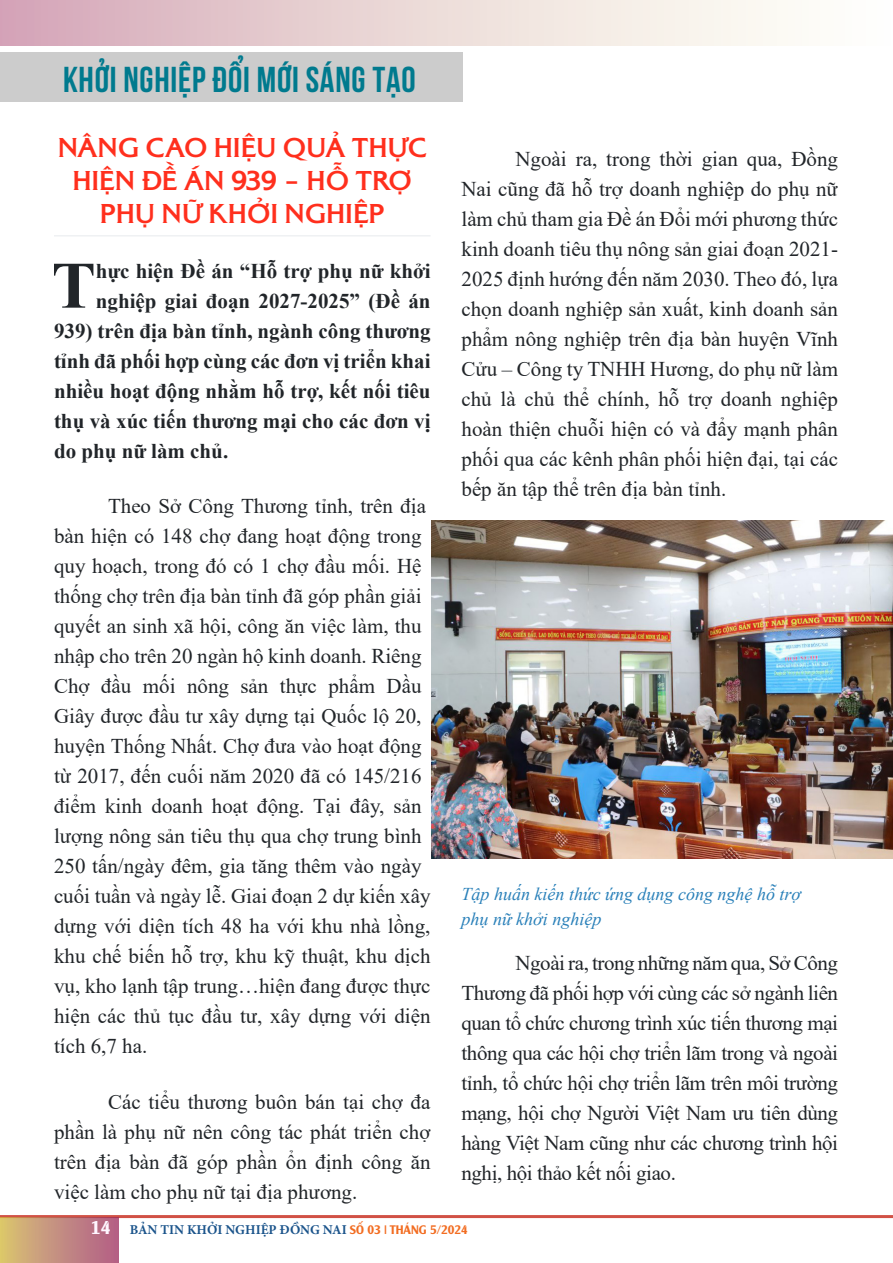
<style>
.page{position:relative;width:893px;height:1263px;background:#fff}
.page>*{position:absolute;margin:0;border:0;box-sizing:border-box;transform-origin:0 0}
.Normal__Web{font:700 66.3px "Times New Roman";color:#212529}
.Chuyen_muc_2{font:36px "UTM Bebas";letter-spacing:.02em;color:#007a8e}
.t1{font:700 28.5px/33px "VL Alexon";letter-spacing:.02em;color:#ff2f1d;text-align:center}
.Normal__Web-2{font:21px/30px "Times New Roman";color:#212529;text-align:justify}
.Normal__Web-3{font:700 21px "Times New Roman";color:#212529}
.Normal__Web-4{font:italic 18px/25.2px "Times New Roman";color:#2980b9}
.t2{font:700 13.5px "Minion Pro";color:#1b548b}
.s1{font-family:"UTM Alexander";font-weight:400;font-size:18px;color:#fff6ff}
.s2{font-family:"UTM Alexander";font-weight:400;font-size:12px;color:#f26d22}
</style>
<div class="page">
<div style="left:0;top:0;width:892px;height:46px;background:linear-gradient(to right,#d6abb8,#fffffd)"></div>
<hr style="left:0;top:1215px;width:893px;height:3px;background:#d15145">
<div style="left:0;top:1217px;width:118px;height:46px;background:linear-gradient(to right,#d9c373,#b25d89)"></div>
<div style="left:0;top:52px;width:462px;height:49px;background:#ccc"></div>
<hr style="left:54px;top:235px;width:376px;height:1px;background:#eaecef">
<img style="left:431px;top:521px;width:462px;height:337px">
<p class="Chuyen_muc_2" style="left:63px;top:54px;width:354px">KHỞI NGHIỆP ĐỔI MỚI SÁNG TẠO</p>
<p class="t1" style="left:58px;top:130px;width:370px">NÂNG CAO HIỆU QUẢ THỰC<br>HIỆN ĐỀ ÁN 939 – HỖ TRỢ<br>PHỤ NỮ KHỞI NGHIỆP</p>
<p class="Normal__Web" style="left:52px;top:238px;width:46px">T</p>
<p class="Normal__Web-3" style="left:96px;top:255px;width:336px">hực hiện Đề án “Hỗ trợ phụ nữ khởi</p>
<p class="Normal__Web-3" style="left:96px;top:285px;width:336px">nghiệp giai đoạn 2027-2025” (Đề án</p>
<p class="Normal__Web-3" style="left:54px;top:315px;width:378px">939) trên địa bàn tỉnh, ngành công thương</p>
<p class="Normal__Web-3" style="left:54px;top:345px;width:378px">tỉnh đã phối hợp cùng các đơn vị triển khai</p>
<p class="Normal__Web-3" style="left:54px;top:375px;width:378px">nhiều hoạt động nhằm hỗ trợ, kết nối tiêu</p>
<p class="Normal__Web-3" style="left:54px;top:405px;width:378px">thụ và xúc tiến thương mại cho các đơn vị</p>
<p class="Normal__Web-3" style="left:54px;top:435px;width:176px">do phụ nữ làm chủ.</p>
<p class="Normal__Web-2" style="left:54px;top:490px;width:378px;text-align:left;text-indent:54px">Theo Sở Công Thương tỉnh, trên địa bàn hiện có 148 chợ đang hoạt động trong quy hoạch, trong đó có 1 chợ đầu mối. Hệ thống chợ trên địa bàn tỉnh đã góp phần giải quyết an sinh xã hội, công ăn việc làm, thu nhập cho trên 20 ngàn hộ kinh doanh. Riêng Chợ đầu mối nông sản thực phẩm Dầu Giây được đầu tư xây dựng tại Quốc lộ 20, huyện Thống Nhất. Chợ đưa vào hoạt động từ 2017, đến cuối năm 2020 đã có 145/216 điểm kinh doanh hoạt động. Tại đây, sản lượng nông sản tiêu thụ qua chợ trung bình 250 tấn/ngày đêm, gia tăng thêm vào ngày cuối tuần và ngày lễ. Giai đoạn 2 dự kiến xây dựng với diện tích 48 ha với khu nhà lồng, khu chế biến hỗ trợ, khu kỹ thuật, khu dịch vụ, kho lạnh tập trung…hiện đang được thực hiện các thủ tục đầu tư, xây dựng với diện tích 6,7 ha.</p>
<p class="Normal__Web-2" style="left:54px;top:1086px;width:378px;text-indent:54px">Các tiểu thương buôn bán tại chợ đa phần là phụ nữ nên công tác phát triển chợ trên địa bàn đã góp phần ổn định công ăn việc làm cho phụ nữ tại địa phương.</p>
<p class="Normal__Web-2" style="left:461px;top:144px;width:378px;text-indent:54px">Ngoài ra, trong thời gian qua, Đồng Nai cũng đã hỗ trợ doanh nghiệp do phụ nữ làm chủ tham gia Đề án Đổi mới phương thức kinh doanh tiêu thụ nông sản giai đoạn 2021- 2025 định hướng đến năm 2030. Theo đó, lựa chọn doanh nghiệp sản xuất, kinh doanh sản phẩm nông nghiệp trên địa bàn huyện Vĩnh Cửu – Công ty TNHH Hương, do phụ nữ làm chủ là chủ thể chính, hỗ trợ doanh nghiệp hoàn thiện chuỗi hiện có và đẩy mạnh phân phối qua các kênh phân phối hiện đại, tại các bếp ăn tập thể trên địa bàn tỉnh.</p>
<p class="Normal__Web-4" style="left:461px;top:881px;width:341px">Tập huấn kiến thức ứng dụng công nghệ hỗ trợ phụ nữ khởi nghiệp</p>
<p class="Normal__Web-2" style="left:461px;top:947px;width:378px;text-indent:54px">Ngoài ra, trong những năm qua, Sở Công Thương đã phối hợp với cùng các sở ngành liên quan tổ chức chương trình xúc tiến thương mại thông qua các hội chợ triển lãm trong và ngoài tỉnh, tổ chức hội chợ triển lãm trên môi trường mạng, hội chợ Người Việt Nam ưu tiên dùng hàng Việt Nam cũng như các chương trình hội nghị, hội thảo kết nối giao.</p>
<p class="t2" style="left:91px;top:1220px;width:379px"><span class="s1">14</span> BẢN TIN KHỞI NGHIỆP ĐỒNG NAI <span class="s2">SỐ 03 | THÁNG 5/2024</span></p>
</div>
